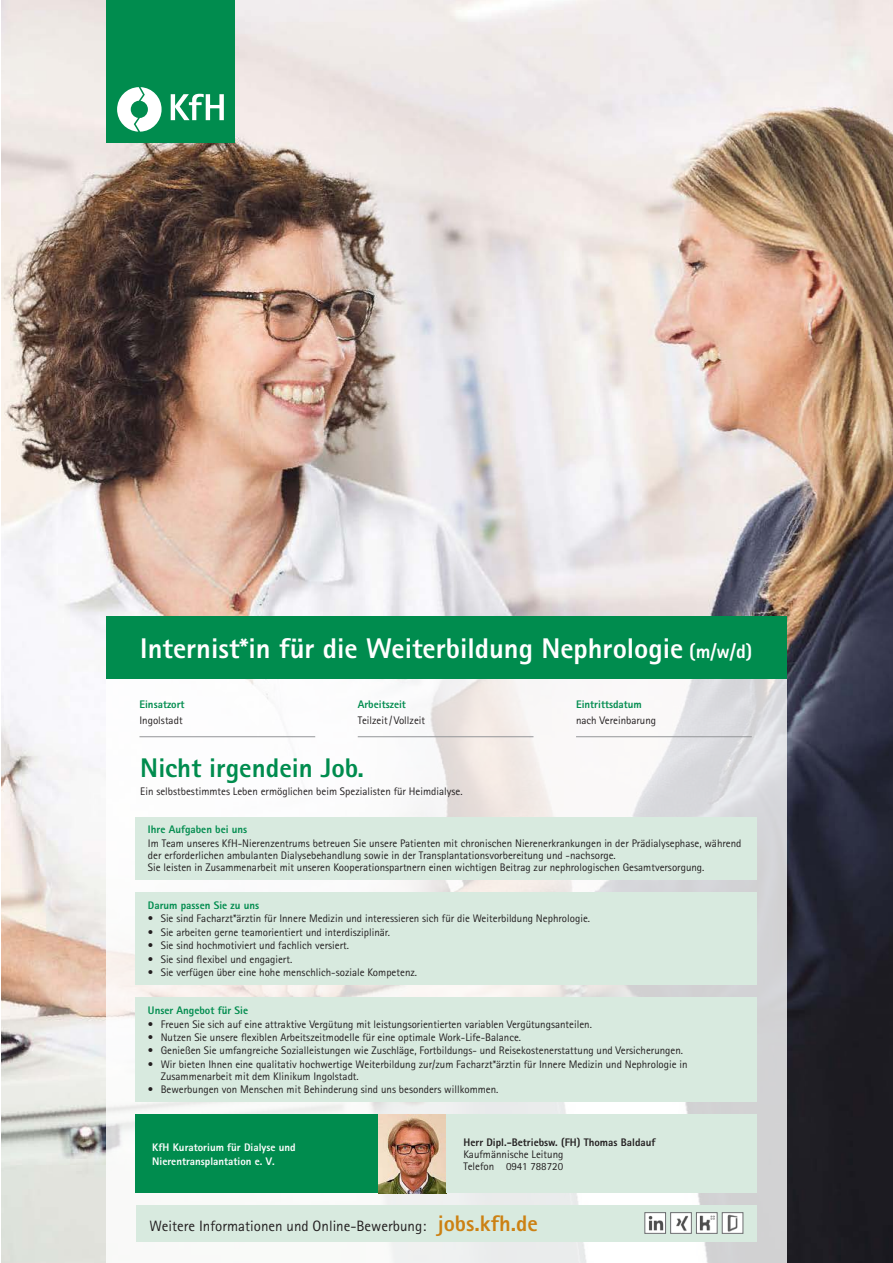
<style>
.page{position:relative;width:893px;height:1263px;background:#fff}
.page>*{position:absolute;margin:0;border:0;box-sizing:border-box;transform-origin:0 0}
.t1{font:800 28.5px "Rotis Sans Serif Std";color:#fff}
.t2{font:800 27px "Rotis Sans Serif Std";color:#008c4e}
.Standard-dgfn{font:15px "Rotis Sans Serif Std";color:#231f20}
.Standard-dgfn-2{font:10.95px/12.1px "Rotis Sans Serif Std";color:#231f20}
.Standard-dgfn-3{font:800 10.95px "Rotis Sans Serif Std";color:#008c4e}
.Standard-dgfn-4{font:800 10.95px/12.1px "Rotis Sans Serif Std";color:#231f20}
.Standard-dgfn-5{font:800 10.95px "Rotis Sans Serif Std";color:#fff}
.Standard-LineBelow-dgfn{font:10.95px "Rotis Sans Serif Std";color:#231f20}
.s1{font-size:19.5px}
.s2{font-weight:400}
.s3{font-weight:800;font-size:22.5px;color:#cc8113}
</style>
<div class="page">
<img style="left:1px;top:0;width:892px;height:1263px">
<div style="left:106px;top:0;width:128px;height:142px;background:#008c4e"></div>
<svg style="left:171px;top:94px;width:53px;height:26px"></svg>
<svg style="left:117px;top:87px;width:45px;height:45px"></svg>
<svg style="left:106px;top:679px;width:681px;height:584px"></svg>
<div style="left:106px;top:617px;width:681px;height:62px;background:#008c4e"></div>
<hr style="left:139px;top:736px;width:176px;height:1px;background:#939598">
<hr style="left:358px;top:736px;width:175px;height:1px;background:#939598">
<hr style="left:576px;top:736px;width:176px;height:1px;background:#939598">
<div style="left:136px;top:1206px;width:621px;height:36px;background:#d8eadf"></div>
<img style="left:672px;top:1214px;width:18px;height:18px">
<div style="left:670px;top:1212px;width:22px;height:22px;border:1px solid #6c6d70"></div>
<img style="left:646px;top:1214px;width:18px;height:18px">
<div style="left:644px;top:1212px;width:22px;height:22px;border:1px solid #6c6d70"></div>
<div style="left:696px;top:1212px;width:21px;height:21px;background:#fff"></div>
<img style="left:699px;top:1215px;width:16px;height:16px">
<div style="left:696px;top:1212px;width:21px;height:22px;border:1px solid #6c6d70"></div>
<img style="left:724px;top:1214px;width:17px;height:18px">
<div style="left:722px;top:1212px;width:21px;height:22px;border:1px solid #6c6d70"></div>
<div style="left:135px;top:816px;width:622px;height:63px;background:#d8eadf"></div>
<div style="left:135px;top:892px;width:622px;height:93px;background:#d8eadf"></div>
<div style="left:135px;top:997px;width:622px;height:105px;background:#d8eadf"></div>
<div style="left:135px;top:1115px;width:243px;height:78px;background:#008c4e"></div>
<img style="left:379px;top:1115px;width:67px;height:78px">
<div style="left:446px;top:1115px;width:311px;height:78px;background:#d8eadf"></div>
<p class="t1" style="left:140px;top:630px;width:613px">Internist*in für die Weiterbildung Nephrologie <span class="s1">(m/w/d)</span></p>
<p class="Standard-dgfn-3" style="left:139px;top:698px;width:47px">Einsatzort</p>
<p class="Standard-LineBelow-dgfn" style="left:139px;top:713px;width:45px">Ingolstadt</p>
<p class="Standard-dgfn-3" style="left:358px;top:698px;width:50px">Arbeitszeit</p>
<p class="Standard-LineBelow-dgfn" style="left:358px;top:713px;width:69px">Teilzeit/Vollzeit</p>
<p class="Standard-dgfn-3" style="left:576px;top:698px;width:67px">Eintrittsdatum</p>
<p class="Standard-LineBelow-dgfn" style="left:576px;top:713px;width:82px">nach Vereinbarung</p>
<p class="t2" style="left:140px;top:750px;width:225px">Nicht irgendein Job.</p>
<p class="Standard-dgfn-2" style="left:140px;top:785px;width:324px">Ein selbstbestimmtes Leben ermöglichen beim Spezialisten für Heimdialyse.</p>
<p class="Standard-dgfn-3" style="left:148px;top:822px;width:101px">Ihre Aufgaben bei uns</p>
<p class="Standard-dgfn-2" style="left:148px;top:837px;width:595px">Im Team unseres KfH-Nierenzentrums betreuen Sie unsere Patienten mit chronischen Nierenerkrankungen in der Prädialysephase, während der erforderlichen ambulanten Dialysebehandlung sowie in der Transplantationsvorbereitung und -nachsorge.<br>Sie leisten in Zusammenarbeit mit unseren Kooperationspartnern einen wichtigen Beitrag zur nephrologischen Gesamtversorgung.</p>
<p class="Standard-dgfn-3" style="left:148px;top:898px;width:113px">Darum passen Sie zu uns</p>
<p class="Standard-dgfn-2" style="left:148px;top:912px;width:444px">• Sie sind Facharzt*ärztin für Innere Medizin und interessieren sich für die Weiterbildung Nephrologie.</p>
<p class="Standard-dgfn-2" style="left:148px;top:926px;width:244px">• Sie arbeiten gerne teamorientiert und interdisziplinär.</p>
<p class="Standard-dgfn-2" style="left:148px;top:939px;width:203px">• Sie sind hochmotiviert und fachlich versiert.</p>
<p class="Standard-dgfn-2" style="left:148px;top:953px;width:146px">• Sie sind flexibel und engagiert.</p>
<p class="Standard-dgfn-2" style="left:148px;top:966px;width:271px">• Sie verfügen über eine hohe menschlich-soziale Kompetenz.</p>
<p class="Standard-dgfn-3" style="left:148px;top:1003px;width:102px">Unser Angebot für Sie</p>
<p class="Standard-dgfn-2" style="left:148px;top:1018px;width:445px">• Freuen Sie sich auf eine attraktive Vergütung mit leistungsorientierten variablen Vergütungsanteilen.</p>
<p class="Standard-dgfn-2" style="left:148px;top:1031px;width:375px">• Nutzen Sie unsere flexiblen Arbeitszeitmodelle für eine optimale Work-Life-Balance.</p>
<p class="Standard-dgfn-2" style="left:148px;top:1044px;width:537px">• Genießen Sie umfangreiche Sozialleistungen wie Zuschläge, Fortbildungs- und Reisekostenerstattung und Versicherungen.</p>
<p class="Standard-dgfn-2" style="left:161px;top:1058px;width:528px;text-indent:-13px">• Wir bieten Ihnen eine qualitativ hochwertige Weiterbildung zur/zum Facharzt*ärztin für Innere Medizin und Nephrologie in<br>Zusammenarbeit mit dem Klinikum Ingolstadt.</p>
<p class="Standard-dgfn-2" style="left:148px;top:1083px;width:352px">• Bewerbungen von Menschen mit Behinderung sind uns besonders willkommen.</p>
<p class="Standard-dgfn-5" style="left:152px;top:1140px;width:145px">KfH Kuratorium für Dialyse und</p>
<p class="Standard-dgfn-5" style="left:152px;top:1154px;width:124px">Nierentransplantation e. V.</p>
<p class="Standard-dgfn-4" style="left:463px;top:1135px;width:193px">Herr Dipl.-Betriebsw. (FH) Thomas Baldauf<br><span class="s2">Kaufmännische Leitung<br>Telefon 0941 788720</span></p>
<p class="Standard-dgfn" style="left:150px;top:1217px;width:390px">Weitere Informationen und Online-Bewerbung: <span class="s3">jobs.kfh.de</span></p>
</div>
